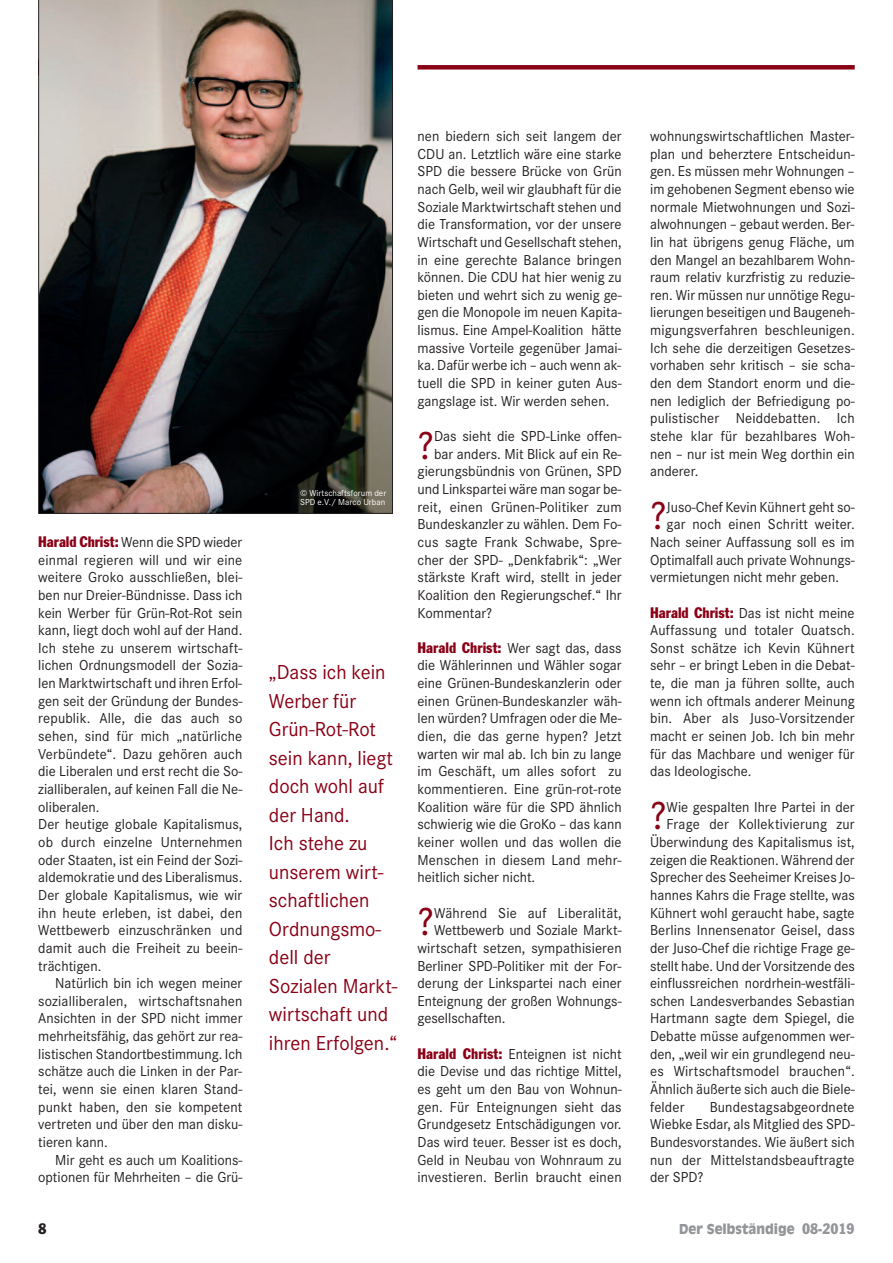
<style>
.page{position:relative;width:893px;height:1263px;background:#fff}
.page>*{position:absolute;margin:0;border:0;box-sizing:border-box;transform-origin:0 0}
.t1{font:41.55px "Corporate S";color:#8a0116}
.t2{font:21px/28.5px "Corporate S";color:#8a0116;scale:.96 1}
.t3{font:15px/17.7px "Corporate S";color:#231f20;text-align:justify}
.t4{font:condensed 15px "Franklin Gothic BT";color:#231f20}
.t5{font:900 13.5px "Antique Olive Std";color:#939598;scale:.96 1}
.t6{font:9px/9.8px "Corporate S";color:#fff}
.s1{font-family:"Franklin Gothic BT";font-stretch:condensed;color:#8a0116}
.s2{font-family:"Franklin Gothic BT";font-weight:400;font-stretch:condensed;font-size:15px}
</style>
<div class="page">
<div style="left:418px;top:65px;width:437px;height:5px;background:#8a0116"></div>
<img style="left:38px;top:0;width:355px;height:514px">
<p class="t3" style="left:38px;top:533px;width:206px;text-align:left"><span class="s1">Harald Christ:</span> Wenn die SPD wieder einmal regieren will und wir eine weitere Groko ausschließen, blei&shy;ben nur Dreier-Bündnisse. Dass ich kein Werber für Grün-Rot-Rot sein kann, liegt doch wohl auf der Hand.<br>Ich stehe zu unserem wirtschaft&shy;lichen Ordnungsmodell der Sozia&shy;len Marktwirtschaft und ihren Erfol&shy;gen seit der Gründung der Bundes&shy;republik. Alle, die das auch so sehen, sind für mich „natürliche<br>Verbündete“. Dazu gehören auch die Liberalen und erst recht die So&shy;zialliberalen, auf keinen Fall die Ne&shy;oliberalen.<br>Der heutige globale Kapitalismus, ob durch einzelne Unternehmen oder Staaten, ist ein Feind der Sozi&shy;aldemokratie und des Liberalismus.<br>Der globale Kapitalismus, wie wir ihn heute erleben, ist dabei, den<br>Wettbewerb einzuschränken und damit auch die Freiheit zu beein&shy;trächtigen.</p>
<p class="t3" style="left:38px;top:974px;width:206px;text-indent:17px">Natürlich bin ich wegen meiner sozialliberalen, wirtschaftsnahen Ansichten in der SPD nicht immer mehrheitsfähig, das gehört zur rea&shy;listischen Standortbestimmung. Ich schätze auch die Linken in der Par&shy;tei, wenn sie einen klaren Stand&shy;punkt haben, den sie kompetent vertreten und über den man disku&shy;tieren kann.</p>
<p class="t3" style="left:38px;top:1150px;width:206px;text-align:right">Mir geht es auch um Koalitions&shy;optionen für Mehrheiten – die Grü-</p>
<p class="t6" style="left:300px;top:487px;width:88px">© Wirtschaftsforum der<br>SPD e.V./ Marco Urban</p>
<h2 class="t2" style="left:269px;top:657px;width:135px">„Dass ich kein<br>Werber für<br>Grün-Rot-Rot sein kann, liegt doch wohl auf der Hand.<br>Ich stehe zu unserem wirt&shy;schaftlichen<br>Ordnungsmo&shy;dell der<br>Sozialen Markt&shy;wirtschaft und ihren Erfolgen.“</h2>
<p class="t3" style="left:418px;top:127px;width:206px">nen biedern sich seit langem der CDU an. Letztlich wäre eine starke SPD die bessere Brücke von Grün nach Gelb, weil wir glaubhaft für die Soziale Marktwirtschaft stehen und die Transformation, vor der unsere Wirtschaft und Gesellschaft stehen, in eine gerechte Balance bringen können. Die CDU hat hier wenig zu bieten und wehrt sich zu wenig ge&shy;gen die Monopole im neuen Kapita&shy;lismus. Eine Ampel-Koalition hätte massive Vorteile gegenüber Jamai&shy;ka. Dafür werbe ich – auch wenn ak&shy;tuell die SPD in keiner guten Aus&shy;gangslage ist. Wir werden sehen.</p>
<h1 class="t1" style="left:418px;top:420px;width:18px">?</h1>
<p class="t3" style="left:434px;top:427px;width:189px">Das sieht die SPD-Linke offen-</p>
<p class="t3" style="left:434px;top:445px;width:189px">bar anders. Mit Blick auf ein Re-</p>
<p class="t3" style="left:418px;top:462px;width:206px">gierungsbündnis von Grünen, SPD</p>
<p class="t3" style="left:418px;top:480px;width:206px">und Linkspartei wäre man sogar be-</p>
<p class="t3" style="left:418px;top:498px;width:206px">reit, einen Grünen-Politiker zum</p>
<p class="t3" style="left:418px;top:515px;width:206px">Bundeskanzler zu wählen. Dem Fo-</p>
<p class="t3" style="left:418px;top:533px;width:206px">cus sagte Frank Schwabe, Spre-</p>
<p class="t3" style="left:418px;top:550px;width:206px">cher der SPD- „Denkfabrik“: „Wer</p>
<p class="t3" style="left:418px;top:568px;width:206px">stärkste Kraft wird, stellt in jeder</p>
<p class="t3" style="left:418px;top:586px;width:206px">Koalition den Regierungschef.“ Ihr</p>
<p class="t3" style="left:418px;top:603px;width:76px">Kommentar?</p>
<p class="t3" style="left:418px;top:639px;width:206px"><span class="s1">Harald Christ:</span> Wer sagt das, dass die Wählerinnen und Wähler sogar eine Grünen-Bundeskanzlerin oder einen Grünen-Bundeskanzler wäh&shy;len würden? Umfragen oder die Me&shy;dien, die das gerne hypen? Jetzt warten wir mal ab. Ich bin zu lange im Geschäft, um alles sofort zu kommentieren. Eine grün-rot-rote Koalition wäre für die SPD ähnlich schwierig wie die GroKo – das kann keiner wollen und das wollen die Menschen in diesem Land mehr&shy;heitlich sicher nicht.</p>
<h1 class="t1" style="left:418px;top:896px;width:18px">?</h1>
<p class="t3" style="left:434px;top:903px;width:189px">Während Sie auf Liberalität,</p>
<p class="t3" style="left:434px;top:921px;width:189px">Wettbewerb und Soziale Markt-</p>
<p class="t3" style="left:418px;top:939px;width:206px">wirtschaft setzen, sympathisieren</p>
<p class="t3" style="left:418px;top:956px;width:205px">Berliner SPD-Politiker mit der For-</p>
<p class="t3" style="left:418px;top:974px;width:206px">derung der Linkspartei nach einer</p>
<p class="t3" style="left:418px;top:992px;width:206px">Enteignung der großen Wohnungs-</p>
<p class="t3" style="left:418px;top:1009px;width:90px">gesellschaften.</p>
<p class="t3" style="left:418px;top:1045px;width:206px"><span class="s1">Harald Christ:</span> Enteignen ist nicht die Devise und das richtige Mittel, es geht um den Bau von Wohnun&shy;gen. Für Enteignungen sieht das Grundgesetz Entschädigungen vor.<br>Das wird teuer. Besser ist es doch, Geld in Neubau von Wohnraum zu investieren. Berlin braucht einen</p>
<p class="t3" style="left:650px;top:127px;width:206px">wohnungswirtschaftlichen Master&shy;plan und beherztere Entscheidun&shy;gen. Es müssen mehr Wohnungen – im gehobenen Segment ebenso wie normale Mietwohnungen und Sozi&shy;alwohnungen – gebaut werden. Ber&shy;lin hat übrigens genug Fläche, um den Mangel an bezahlbarem Wohn&shy;raum relativ kurzfristig zu reduzie&shy;ren. Wir müssen nur unnötige Regu&shy;lierungen beseitigen und Baugeneh&shy;migungsverfahren beschleunigen.<br>Ich sehe die derzeitigen Gesetzes&shy;vorhaben sehr kritisch – sie scha&shy;den dem Standort enorm und die&shy;nen lediglich der Befriedigung po&shy;pulistischer Neiddebatten. Ich stehe klar für bezahlbares Woh&shy;nen – nur ist mein Weg dorthin ein anderer.</p>
<h1 class="t1" style="left:650px;top:491px;width:18px">?</h1>
<p class="t3" style="left:667px;top:498px;width:190px">Juso-Chef Kevin Kühnert geht so-</p>
<p class="t3" style="left:667px;top:515px;width:190px">gar noch einen Schritt weiter.</p>
<p class="t3" style="left:650px;top:533px;width:206px">Nach seiner Auffassung soll es im</p>
<p class="t3" style="left:650px;top:550px;width:206px">Optimalfall auch private Wohnungs-</p>
<p class="t3" style="left:650px;top:568px;width:190px">vermietungen nicht mehr geben.</p>
<p class="t3" style="left:650px;top:603px;width:206px"><span class="s1">Harald Christ:</span> Das ist nicht meine Auffassung und totaler Quatsch.<br>Sonst schätze ich Kevin Kühnert sehr – er bringt Leben in die Debat&shy;te, die man ja führen sollte, auch wenn ich oftmals anderer Meinung bin. Aber als Juso-Vorsitzender macht er seinen Job. Ich bin mehr für das Machbare und weniger für das Ideologische.</p>
<h1 class="t1" style="left:650px;top:791px;width:18px">?</h1>
<p class="t3" style="left:667px;top:798px;width:190px">Wie gespalten Ihre Partei in der</p>
<p class="t3" style="left:667px;top:815px;width:190px">Frage der Kollektivierung zur</p>
<p class="t3" style="left:650px;top:833px;width:206px">Überwindung des Kapitalismus ist,</p>
<p class="t3" style="left:650px;top:850px;width:206px">zeigen die Reaktionen. Während der</p>
<p class="t3" style="left:650px;top:868px;width:206px">Sprecher des Seeheimer Kreises Jo-</p>
<p class="t3" style="left:650px;top:886px;width:206px">hannes Kahrs die Frage stellte, was</p>
<p class="t3" style="left:650px;top:903px;width:206px">Kühnert wohl geraucht habe, sagte</p>
<p class="t3" style="left:650px;top:921px;width:206px">Berlins Innensenator Geisel, dass</p>
<p class="t3" style="left:650px;top:939px;width:206px">der Juso-Chef die richtige Frage ge-</p>
<p class="t3" style="left:650px;top:956px;width:206px">stellt habe. Und der Vorsitzende des</p>
<p class="t3" style="left:650px;top:974px;width:206px">einflussreichen nordrhein-westfäli-</p>
<p class="t3" style="left:650px;top:992px;width:206px">schen Landesverbandes Sebastian</p>
<p class="t3" style="left:650px;top:1009px;width:206px">Hartmann sagte dem Spiegel, die</p>
<p class="t3" style="left:650px;top:1027px;width:206px">Debatte müsse aufgenommen wer-</p>
<p class="t3" style="left:650px;top:1045px;width:206px">den, „weil wir ein grundlegend neu-</p>
<p class="t3" style="left:650px;top:1062px;width:206px">es Wirtschaftsmodel brauchen“.</p>
<p class="t3" style="left:650px;top:1080px;width:206px">Ähnlich äußerte sich auch die Biele-</p>
<p class="t3" style="left:650px;top:1098px;width:36px">felder</p>
<p class="t3" style="left:650px;top:1098px;width:206px;text-indent:60px">Bundestagsabgeordnete Wiebke Esdar, als Mitglied des SPD-Bundesvorstandes. Wie äußert sich nun der Mittelstandsbeauftragte der SPD?</p>
<p class="t4" style="left:38px;top:1220px;width:10px">8</p>
<p class="t5" style="left:679px;top:1223px;width:184px">Der Selbständige <span class="s2">08-2019</span></p>
</div>
